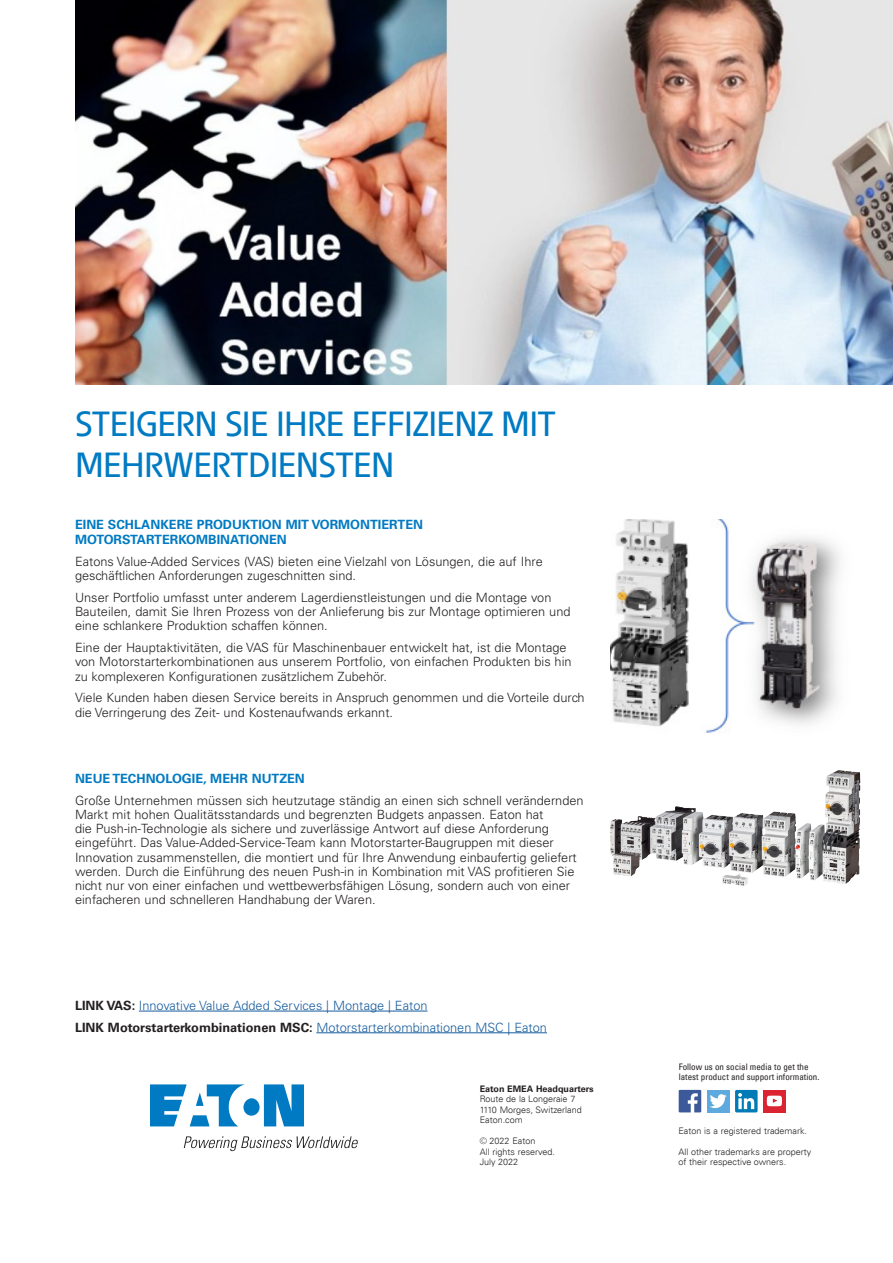
<style>
.page{position:relative;width:893px;height:1263px;background:#fff}
.page>*{position:absolute;margin:0;border:0;box-sizing:border-box;transform-origin:0 0}
._01_Subheadline___AD{font:500 34.5px/41.4px "Eaton";color:#007ac2}
._02_Body__8_5_pt{font:300 12.75px/14.2px "Univers LT Std";color:#231f20}
._02_Body__8_5_pt-2{font:300 12.75px "Univers LT Std";color:#175d9e}
._02_Body__8_5_pt-3{font:700 12.75px/15px "Univers LT Std";color:#007ac2}
._09_Backpage_Body{font:300 9px "EATON Univers";color:#231f20}
._09_Social_Media_Tex{font:condensed 9px "EATON Univers";color:#231f20}
._12_Backpage_Body{font:700 9px "EATON Univers";color:#231f20}
.s1{font-weight:700;color:#231f20}
</style>
<div class="page">
<img style="left:76px;top:0;width:817px;height:385px">
<hr style="left:139px;top:1011px;width:289px;height:1px;background:#175d9e">
<hr style="left:316px;top:1032px;width:231px;height:1px;background:#175d9e">
<img style="left:610px;top:520px;width:230px;height:213px">
<img style="left:751px;top:770px;width:87px;height:78px">
<div style="left:763px;top:1090px;width:23px;height:22px;background:#da2431"></div>
<div style="left:707px;top:1090px;width:22px;height:22px;background:#5ea9dd"></div>
<svg style="left:679px;top:1090px;width:22px;height:22px"></svg>
<svg style="left:710px;top:1094px;width:17px;height:14px"></svg>
<div style="left:735px;top:1090px;width:23px;height:22px;background:#007bb6;border-radius:2px"></div>
<svg style="left:738px;top:1093px;width:16px;height:16px"></svg>
<svg style="left:767px;top:1095px;width:15px;height:11px"></svg>
<svg style="left:150px;top:1084px;width:154px;height:42px"></svg>
<svg style="left:184px;top:1136px;width:174px;height:15px"></svg>
<p class="_01_Subheadline___AD" style="left:75px;top:403px;width:482px">STEIGERN SIE IHRE EFFIZIENZ MIT<br>MEHRWERTDIENSTEN</p>
<p class="_02_Body__8_5_pt-3" style="left:75px;top:517px;width:350px">EINE SCHLANKERE PRODUKTION MIT VORMONTIERTEN<br>MOTORSTARTERKOMBINATIONEN</p>
<p class="_02_Body__8_5_pt" style="left:75px;top:554px;width:469px">Eatons Value-Added Services (VAS) bieten eine Vielzahl von Lösungen, die auf Ihre geschäftlichen Anforderungen zugeschnitten sind.</p>
<p class="_02_Body__8_5_pt" style="left:75px;top:590px;width:497px">Unser Portfolio umfasst unter anderem Lagerdienstleistungen und die Montage von<br>Bauteilen, damit Sie Ihren Prozess von der Anlieferung bis zur Montage optimieren und eine schlankere Produktion schaffen können.</p>
<p class="_02_Body__8_5_pt" style="left:75px;top:640px;width:498px">Eine der Hauptaktivitäten, die VAS für Maschinenbauer entwickelt hat, ist die Montage von Motorstarterkombinationen aus unserem Portfolio, von einfachen Produkten bis hin zu komplexeren Konfigurationen zusätzlichem Zubehör.</p>
<p class="_02_Body__8_5_pt" style="left:75px;top:691px;width:511px">Viele Kunden haben diesen Service bereits in Anspruch genommen und die Vorteile durch die Verringerung des Zeit- und Kostenaufwands erkannt.</p>
<p class="_02_Body__8_5_pt-3" style="left:75px;top:771px;width:231px">NEUE TECHNOLOGIE, MEHR NUTZEN</p>
<p class="_02_Body__8_5_pt" style="left:75px;top:793px;width:510px">Große Unternehmen müssen sich heutzutage ständig an einen sich schnell verändernden Markt mit hohen Qualitätsstandards und begrenzten Budgets anpassen. Eaton hat<br>die Push-in-Technologie als sichere und zuverlässige Antwort auf diese Anforderung eingeführt. Das Value-Added-Service-Team kann Motorstarter-Baugruppen mit dieser Innovation zusammenstellen, die montiert und für Ihre Anwendung einbaufertig geliefert werden. Durch die Einführung des neuen Push-in in Kombination mit VAS profitieren Sie nicht nur von einer einfachen und wettbewerbsfähigen Lösung, sondern auch von einer einfacheren und schnelleren Handhabung der Waren.</p>
<p class="_02_Body__8_5_pt-2" style="left:75px;top:997px;width:354px"><span class="s1">LINK VAS:</span> Innovative Value Added Services | Montage | Eaton</p>
<p class="_02_Body__8_5_pt-2" style="left:75px;top:1019px;width:473px"><span class="s1">LINK Motorstarterkombinationen MSC:</span> Motorstarterkombinationen MSC | Eaton</p>
<p class="_12_Backpage_Body" style="left:480px;top:1083px;width:115px">Eaton EMEA Headquarters</p>
<p class="_09_Backpage_Body" style="left:480px;top:1094px;width:97px">Route de la Longeraie 7</p>
<p class="_09_Backpage_Body" style="left:480px;top:1104px;width:104px">1110 Morges, Switzerland</p>
<p class="_09_Backpage_Body" style="left:480px;top:1115px;width:45px">Eaton.com</p>
<p class="_09_Backpage_Body" style="left:480px;top:1136px;width:57px">© 2022 Eaton</p>
<p class="_09_Backpage_Body" style="left:480px;top:1146px;width:77px">All rights reserved.</p>
<p class="_09_Backpage_Body" style="left:480px;top:1157px;width:40px">July 2022</p>
<p class="_09_Social_Media_Tex" style="left:679px;top:1061px;width:131px">Follow us on social media to get the</p>
<p class="_09_Social_Media_Tex" style="left:679px;top:1072px;width:142px">latest product and support information.</p>
<p class="_09_Backpage_Body" style="left:678px;top:1125px;width:130px">Eaton is a registered trademark.</p>
<p class="_09_Backpage_Body" style="left:678px;top:1146px;width:134px">All other trademarks are property</p>
<p class="_09_Backpage_Body" style="left:678px;top:1157px;width:109px">of their respective owners.</p>
</div>
